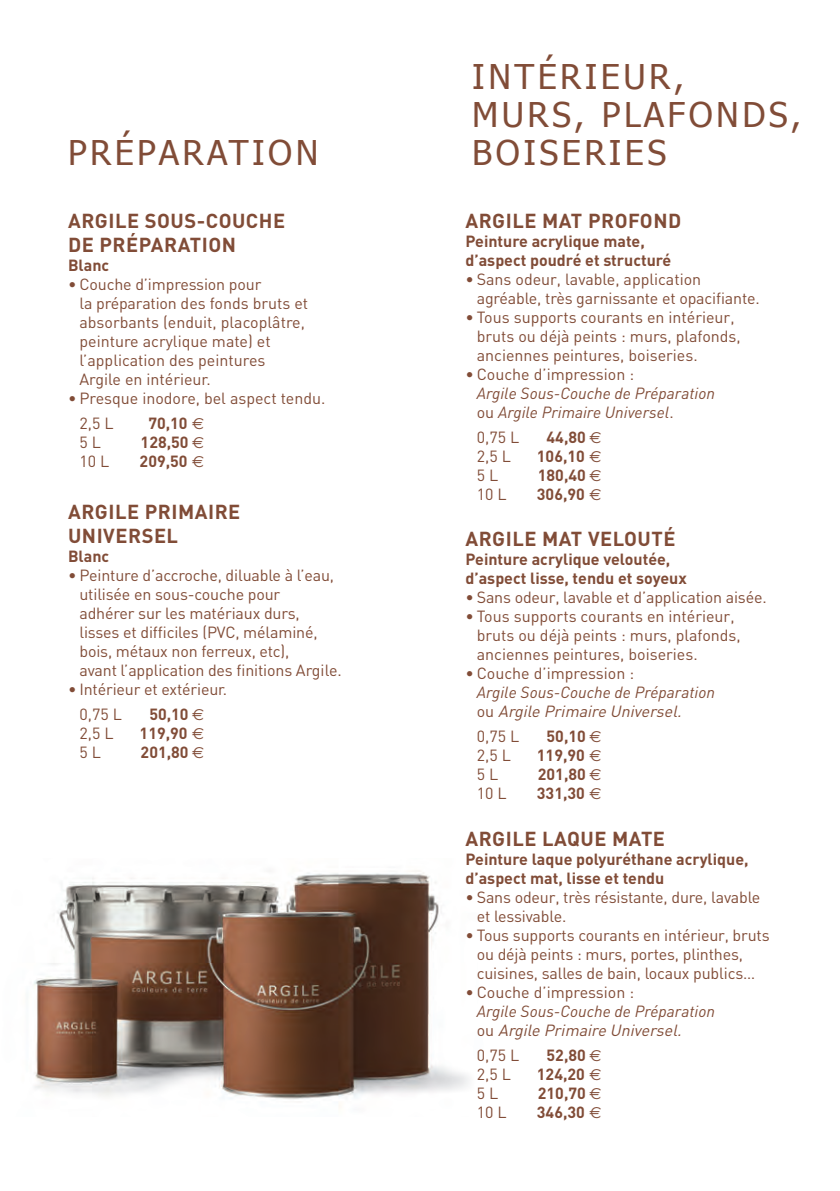
<style>
.page{position:relative;width:840px;height:1191px;background:#fff}
.page>*{position:absolute;margin:0;border:0;box-sizing:border-box;transform-origin:0 0}
.t1{font:34px/38px "Tahoma";letter-spacing:.1em;color:#814c37}
.t2{font:700 20px/24px "DIN";letter-spacing:.025em;color:#814c37}
.t3{font:16px/19px "DIN";letter-spacing:-.01em;color:#814c37}
.t4{font:700 16px/19px "DIN";color:#814c37}
.t5{font:italic 16px/19px "DIN";color:#814c37}
.s1{font-family:"Euro Sans";font-weight:400}
.s2{font-style:normal}
.s3{font-style:inherit}
</style>
<div class="page">
<img style="left:34px;top:870px;width:435px;height:237px">
<h1 class="t1" style="left:472px;top:56px;width:330px">INTÉRIEUR,<br>MURS, PLAFONDS,</h1>
<h1 class="t1" style="left:68px;top:132px;width:252px">PRÉPARATION</h1>
<h1 class="t1" style="left:472px;top:132px;width:195px">BOISERIES</h1>
<p class="t2" style="left:68px;top:208px;width:218px">ARGILE SOUS-COUCHE<br>DE PRÉPARATION</p>
<p class="t4" style="left:68px;top:255px;width:43px">Blanc</p>
<p class="t3" style="left:79px;top:274px;width:230px;text-indent:-11px">• Couche d’impression pour<br>la préparation des fonds bruts et absorbants (enduit, placoplâtre, peinture acrylique mate) et l’application des peintures<br>Argile en intérieur.</p>
<p class="t3" style="left:79px;top:385px;width:247px;line-height:24.6px;text-indent:-11px">• Presque inodore, bel aspect tendu.<br>2,5 L</p>
<p class="t4" style="left:148px;top:412px;width:57px">70,10 <span class="s1">€</span></p>
<p class="t3" style="left:79px;top:432px;width:23px">5L</p>
<p class="t4" style="left:140px;top:431px;width:65px">128,50 <span class="s1">€</span></p>
<p class="t3" style="left:79px;top:451px;width:31px">10 L</p>
<p class="t4" style="left:140px;top:450px;width:66px">209,50 <span class="s1">€</span></p>
<p class="t2" style="left:68px;top:499px;width:174px">ARGILE PRIMAIRE<br>UNIVERSEL</p>
<p class="t4" style="left:68px;top:546px;width:43px">Blanc</p>
<p class="t3" style="left:79px;top:565px;width:264px;text-indent:-11px">• Peinture d’accroche, diluable à l’eau, utilisée en sous-couche pour<br>adhérer sur les matériaux durs, lisses et difficiles (PVC, mélaminé, bois, métaux non ferreux, etc),<br>avant l’application des finitions Argile.</p>
<p class="t3" style="left:79px;top:676px;width:149px;line-height:24.6px;text-indent:-11px">• Intérieur et extérieur.<br>0,75 L</p>
<p class="t4" style="left:149px;top:703px;width:56px">50,10 <span class="s1">€</span></p>
<p class="t3" style="left:79px;top:723px;width:36px">2,5 L</p>
<p class="t4" style="left:140px;top:722px;width:66px">119,90 <span class="s1">€</span></p>
<p class="t3" style="left:79px;top:742px;width:23px">5L</p>
<p class="t4" style="left:140px;top:741px;width:65px">201,80 <span class="s1">€</span></p>
<p class="t2" style="left:465px;top:208px;width:217px">ARGILE MAT PROFOND</p>
<p class="t4" style="left:465px;top:231px;width:207px">Peinture acrylique mate, d’aspect poudré et structuré</p>
<p class="t3" style="left:476px;top:269px;width:284px;text-indent:-11px">• Sans odeur, lavable, application agréable, très garnissante et opacifiante.</p>
<p class="t3" style="left:476px;top:307px;width:265px;text-indent:-11px">• Tous supports courants en intérieur, bruts ou déjà peints : murs, plafonds, anciennes peintures, boiseries.</p>
<p class="t3" style="left:465px;top:364px;width:170px">• Couche d’impression :</p>
<p class="t5" style="left:476px;top:383px;width:240px">Argile Sous-Couche de Préparation <span class="s2">ou</span> Argile Primaire Universel<span class="s2">.</span></p>
<p class="t3" style="left:476px;top:427px;width:44px">0,75 L</p>
<p class="t4" style="left:546px;top:427px;width:56px">44,80 <span class="s1">€</span></p>
<p class="t3" style="left:476px;top:446px;width:36px">2,5 L</p>
<p class="t4" style="left:536px;top:445px;width:66px">106,10 <span class="s1">€</span></p>
<p class="t3" style="left:476px;top:465px;width:23px">5L</p>
<p class="t4" style="left:537px;top:464px;width:65px">180,40 <span class="s1">€</span></p>
<p class="t3" style="left:476px;top:484px;width:31px">10 L</p>
<p class="t4" style="left:536px;top:483px;width:66px">306,90 <span class="s1">€</span></p>
<p class="t2" style="left:465px;top:526px;width:211px">ARGILE MAT VELOUTÉ</p>
<p class="t4" style="left:465px;top:549px;width:223px">Peinture acrylique veloutée, d’aspect lisse, tendu et soyeux</p>
<p class="t3" style="left:465px;top:588px;width:303px">• Sans odeur, lavable et d’application aisée.</p>
<p class="t3" style="left:476px;top:607px;width:265px;text-indent:-11px">• Tous supports courants en intérieur, bruts ou déjà peints : murs, plafonds, anciennes peintures, boiseries.</p>
<p class="t3" style="left:465px;top:664px;width:170px">• Couche d’impression :</p>
<p class="t5" style="left:476px;top:683px;width:239px">Argile Sous-Couche de Préparation <span class="s2">o u</span> <span class="s3">Argile Primaire Universel.</span></p>
<p class="t3" style="left:476px;top:726px;width:44px">0,75 L</p>
<p class="t4" style="left:546px;top:726px;width:56px">50,10 <span class="s1">€</span></p>
<p class="t3" style="left:476px;top:745px;width:36px">2,5 L</p>
<p class="t4" style="left:536px;top:745px;width:66px">119,90 <span class="s1">€</span></p>
<p class="t3" style="left:476px;top:764px;width:23px">5L</p>
<p class="t4" style="left:537px;top:764px;width:65px">201,80 <span class="s1">€</span></p>
<p class="t3" style="left:476px;top:783px;width:31px">10 L</p>
<p class="t4" style="left:536px;top:783px;width:66px">331,30 <span class="s1">€</span></p>
<p class="t2" style="left:465px;top:825px;width:201px">ARGILE LAQUE MATE</p>
<p class="t4" style="left:465px;top:849px;width:284px">Peinture laque polyuréthane acrylique, d’aspect mat, lisse et tendu</p>
<p class="t3" style="left:476px;top:887px;width:285px;text-indent:-11px">• Sans odeur, très résistante, dure, lavable et lessivable.</p>
<p class="t3" style="left:476px;top:925px;width:294px;text-indent:-11px">• Tous supports courants en intérieur, bruts ou déjà peints : murs, portes, plinthes, cuisines, salles de bain, locaux publics…</p>
<p class="t3" style="left:465px;top:982px;width:170px">• Couche d’impression :</p>
<p class="t5" style="left:476px;top:1001px;width:239px">Argile Sous-Couche de Préparation <span class="s2">o u</span> <span class="s3">Argile Primaire Universel.</span></p>
<p class="t3" style="left:476px;top:1045px;width:44px">0,75 L</p>
<p class="t4" style="left:546px;top:1044px;width:56px">52,80 <span class="s1">€</span></p>
<p class="t3" style="left:476px;top:1064px;width:36px">2,5 L</p>
<p class="t4" style="left:536px;top:1063px;width:66px">124,20 <span class="s1">€</span></p>
<p class="t3" style="left:476px;top:1083px;width:23px">5L</p>
<p class="t4" style="left:537px;top:1082px;width:65px">210,70 <span class="s1">€</span></p>
<p class="t3" style="left:476px;top:1102px;width:31px">10 L</p>
<p class="t4" style="left:536px;top:1101px;width:66px">346,30 <span class="s1">€</span></p>
</div>
